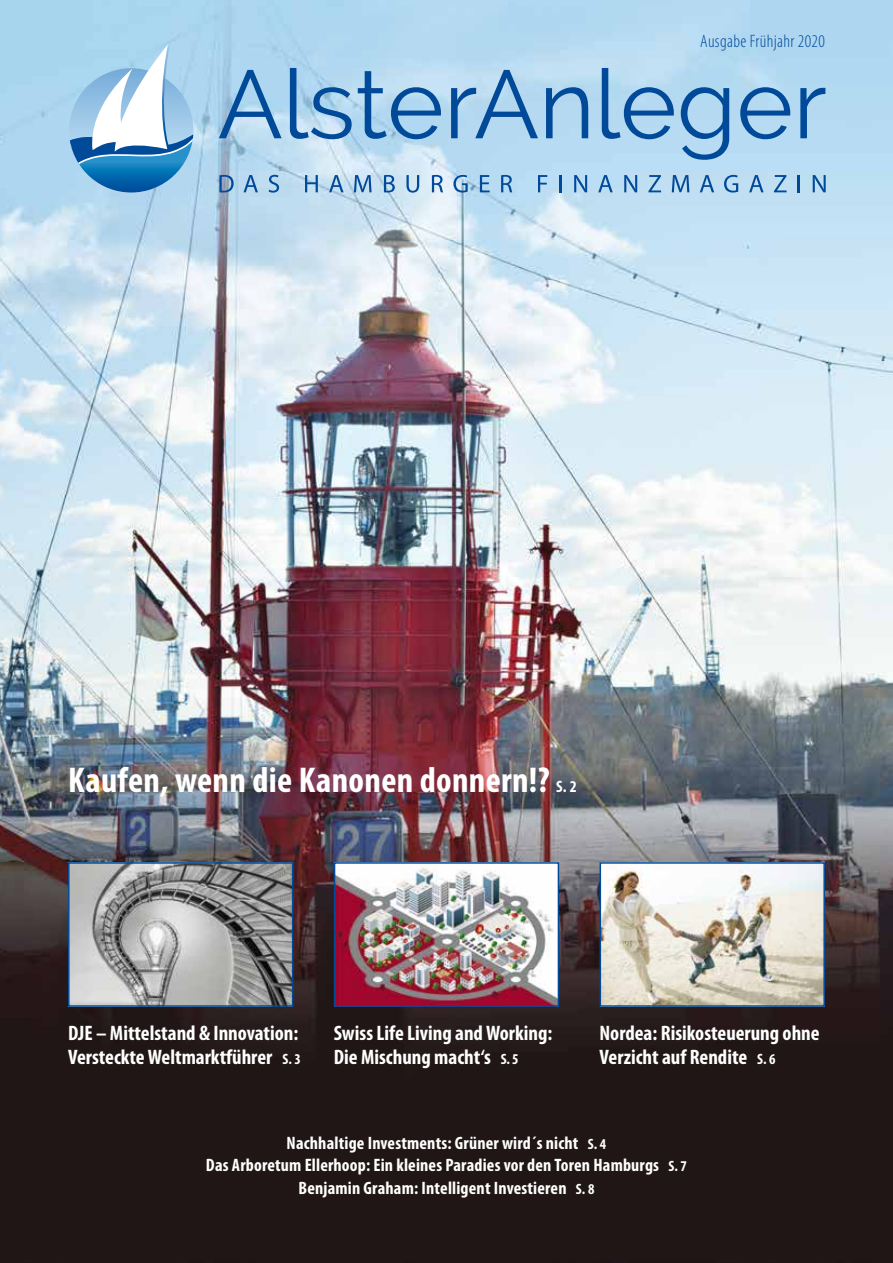
<style>
.page{position:relative;width:893px;height:1263px;background:#fff}
.page>*{position:absolute;margin:0;border:0;box-sizing:border-box;transform-origin:0 0}
.t1{font:700 condensed 36px "Myriad Pro";letter-spacing:.01em;color:#fff}
.t2{font:700 condensed 21px/24px "Myriad Pro";color:#fff}
.t3{font:700 condensed 18px/22.5px "Myriad Pro";letter-spacing:.01em;color:#fff;text-align:center}
.t4{font:300 condensed 18px "Myriad Pro";letter-spacing:.02em;color:#004a99}
.s1{font-size:16.5px}
.s2{font-size:15px}
</style>
<div class="page">
<img style="left:0;top:0;width:893px;height:1263px">
<svg style="left:70px;top:45px;width:123px;height:148px"></svg>
<svg style="left:219px;top:175px;width:15px;height:17px"></svg>
<svg style="left:243px;top:175px;width:15px;height:17px"></svg>
<svg style="left:269px;top:175px;width:10px;height:18px"></svg>
<svg style="left:305px;top:175px;width:13px;height:17px"></svg>
<svg style="left:329px;top:175px;width:15px;height:17px"></svg>
<svg style="left:354px;top:175px;width:18px;height:17px"></svg>
<svg style="left:384px;top:175px;width:11px;height:17px"></svg>
<svg style="left:406px;top:175px;width:13px;height:18px"></svg>
<svg style="left:432px;top:175px;width:11px;height:17px"></svg>
<svg style="left:453px;top:175px;width:15px;height:18px"></svg>
<svg style="left:480px;top:175px;width:10px;height:17px"></svg>
<svg style="left:501px;top:175px;width:11px;height:17px"></svg>
<svg style="left:538px;top:175px;width:9px;height:17px"></svg>
<svg style="left:559px;top:175px;width:2px;height:17px"></svg>
<svg style="left:574px;top:175px;width:13px;height:17px"></svg>
<svg style="left:598px;top:175px;width:15px;height:17px"></svg>
<svg style="left:624px;top:175px;width:13px;height:17px"></svg>
<svg style="left:648px;top:175px;width:13px;height:17px"></svg>
<svg style="left:672px;top:175px;width:17px;height:17px"></svg>
<svg style="left:700px;top:175px;width:14px;height:17px"></svg>
<svg style="left:724px;top:175px;width:14px;height:18px"></svg>
<svg style="left:749px;top:175px;width:15px;height:17px"></svg>
<svg style="left:774px;top:175px;width:13px;height:17px"></svg>
<svg style="left:798px;top:175px;width:2px;height:17px"></svg>
<svg style="left:813px;top:175px;width:13px;height:17px"></svg>
<svg style="left:219px;top:70px;width:63px;height:68px;background:#87b5d9"></svg>
<svg style="left:290px;top:68px;width:62px;height:71px;background:#83b0d7"></svg>
<svg style="left:358px;top:71px;width:83px;height:68px;background:#85b3d9"></svg>
<svg style="left:451px;top:70px;width:87px;height:68px;background:#8bb6db"></svg>
<svg style="left:546px;top:87px;width:42px;height:51px;background:#71a3d0"></svg>
<svg style="left:602px;top:68px;width:72px;height:71px;background:#83b2d8"></svg>
<svg style="left:681px;top:87px;width:48px;height:73px;background:#73a6d1"></svg>
<svg style="left:740px;top:87px;width:50px;height:52px;background:#74a6d2"></svg>
<svg style="left:800px;top:88px;width:25px;height:50px"></svg>
<img style="left:337px;top:865px;width:219px;height:139px">
<div style="left:334px;top:862px;width:225px;height:145px;border:2px solid #004a99"></div>
<img style="left:603px;top:865px;width:219px;height:139px">
<div style="left:600px;top:862px;width:225px;height:145px;border:2px solid #004a99"></div>
<img style="left:71px;top:865px;width:219px;height:139px">
<div style="left:68px;top:862px;width:225px;height:145px;border:2px solid #004a99"></div>
<p class="t4" style="left:700px;top:31px;width:126px">Ausgabe Frühjahr 2020</p>
<h1 class="t1" style="left:68px;top:758px;width:510px">Kaufen, wenn die Kanonen donnern!? <span class="s1">S. 2</span></h1>
<p class="t2" style="left:68px;top:1020px;width:234px">DJE – Mittelstand &amp; Innovation:<br>Versteckte Weltmarktführer <span class="s2">S. 3</span></p>
<p class="t2" style="left:334px;top:1020px;width:220px">Swiss Life Living and Working:<br>Die Mischung macht‘s <span class="s2">S. 5</span></p>
<p class="t2" style="left:600px;top:1020px;width:222px">Nordea: Risikosteuerung ohne<br>Verzicht auf Rendite <span class="s2">S. 6</span></p>
<p class="t3" style="left:206px;top:1131px;width:483px">Nachhaltige Investments: Grüner wird´s nicht <span class="s2">S. 4<br></span>Das Arboretum Ellerhoop: Ein kleines Paradies vor den Toren Hamburgs <span class="s2">S. 7<br></span>Benjamin Graham: Intelligent Investieren <span class="s2">S. 8</span></p>
</div>
